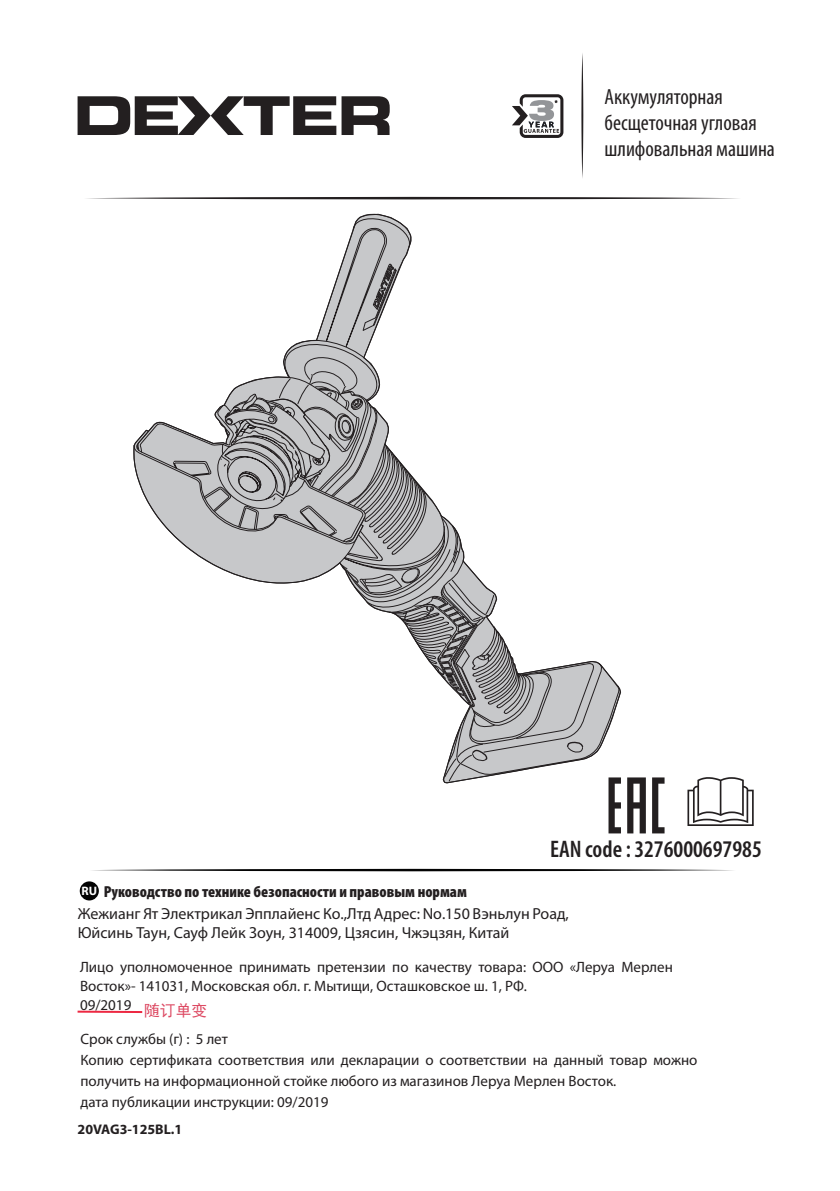
<style>
.page{position:relative;width:840px;height:1191px;background:#fff}
.page>*{position:absolute;margin:0;border:0;box-sizing:border-box;transform-origin:0 0}
.t1{font:600 condensed 24px "Myriad Pro";color:#231f20}
.t2{font:condensed 22px/26px "Myriad Pro";color:#231f20}
.STANDARD_PARAGRAPH{font:16px "Myriad Pro";color:#231f20}
.STANDARD_PARAGRAPH-2{font:900 condensed 16px "Myriad Pro";color:#231f20}
.t3{font:15.8px "Sim Hei";color:#dd4a63}
.STANDARD_PARAGRAPH-3{font:15px/19.2px "Myriad Pro";color:#231f20}
.STANDARD_PARAGRAPH-4{font:700 14px "Myriad Pro";color:#231f20}
.t4{font:700 12.2px "Myriad Pro";color:#fff}
</style>
<div class="page">
<svg style="left:87px;top:197px;width:651px;height:2px"></svg>
<svg style="left:581px;top:53px;width:2px;height:125px"></svg>
<svg style="left:77px;top:96px;width:312px;height:39px"></svg>
<svg style="left:512px;top:94px;width:51px;height:43px"></svg>
<svg style="left:687px;top:777px;width:66px;height:49px"></svg>
<svg style="left:133px;top:213px;width:487px;height:620px"></svg>
<svg style="left:652px;top:777px;width:12px;height:56px"></svg>
<svg style="left:627px;top:777px;width:18px;height:56px"></svg>
<svg style="left:92px;top:869px;width:641px;height:2px"></svg>
<div style="left:80px;top:881px;width:19px;height:19px;background:#030303;border-radius:50%"></div>
<hr style="left:77px;top:1010px;width:65px;height:3px;background:#ed2842">
<p class="t2" style="left:604px;top:84px;width:172px">Аккумуляторная бесщеточная угловая шлифовальная машина</p>
<p class="t1" style="left:549px;top:834px;width:213px">EAN code : 3276000697985</p>
<p class="STANDARD_PARAGRAPH-2" style="left:104px;top:882px;width:364px">Руководство по технике безопасности и правовым нормам</p>
<p class="STANDARD_PARAGRAPH" style="left:78px;top:904px;width:492px">Жежианг Ят Электрикал Эпплайенс Ко.,Лтд Адрес: Nо.150 Вэньлун Роад,</p>
<p class="STANDARD_PARAGRAPH" style="left:78px;top:923px;width:433px">Юйсинь Таун, Сауф Лейк Зоун, 314009, Цзясин, Чжэцзян, Китай</p>
<p class="STANDARD_PARAGRAPH-3" style="left:80px;top:956px;width:594px">Лицо уполномоченное принимать претензии по качеству товара: ООО «Леруа Мерлен<br>Восток»- 141031, Московская обл. г. Мытищи, Осташковское ш. 1, РФ.</p>
<p class="STANDARD_PARAGRAPH-3" style="left:80px;top:995px;width:53px">09/2019</p>
<p class="STANDARD_PARAGRAPH-3" style="left:80px;top:1028px;width:149px">Срок службы (г) : 5 лет</p>
<p class="STANDARD_PARAGRAPH-3" style="left:80px;top:1048px;width:618px;line-height:21px">Копию сертификата соответствия или декларации о соответствии на данный товар можно получить на информационной стойке любого из магазинов Леруа Мерлен Восток.</p>
<p class="STANDARD_PARAGRAPH-3" style="left:80px;top:1091px;width:249px">дата публикации инструкции: 09/2019</p>
<p class="STANDARD_PARAGRAPH-4" style="left:77px;top:1121px;width:106px">20VAG3-125BL.1</p>
<p class="t4" style="left:82px;top:884px;width:17px">RU</p>
<p class="t3" style="left:144px;top:1002px;width:64px">随订单变</p>
</div>
